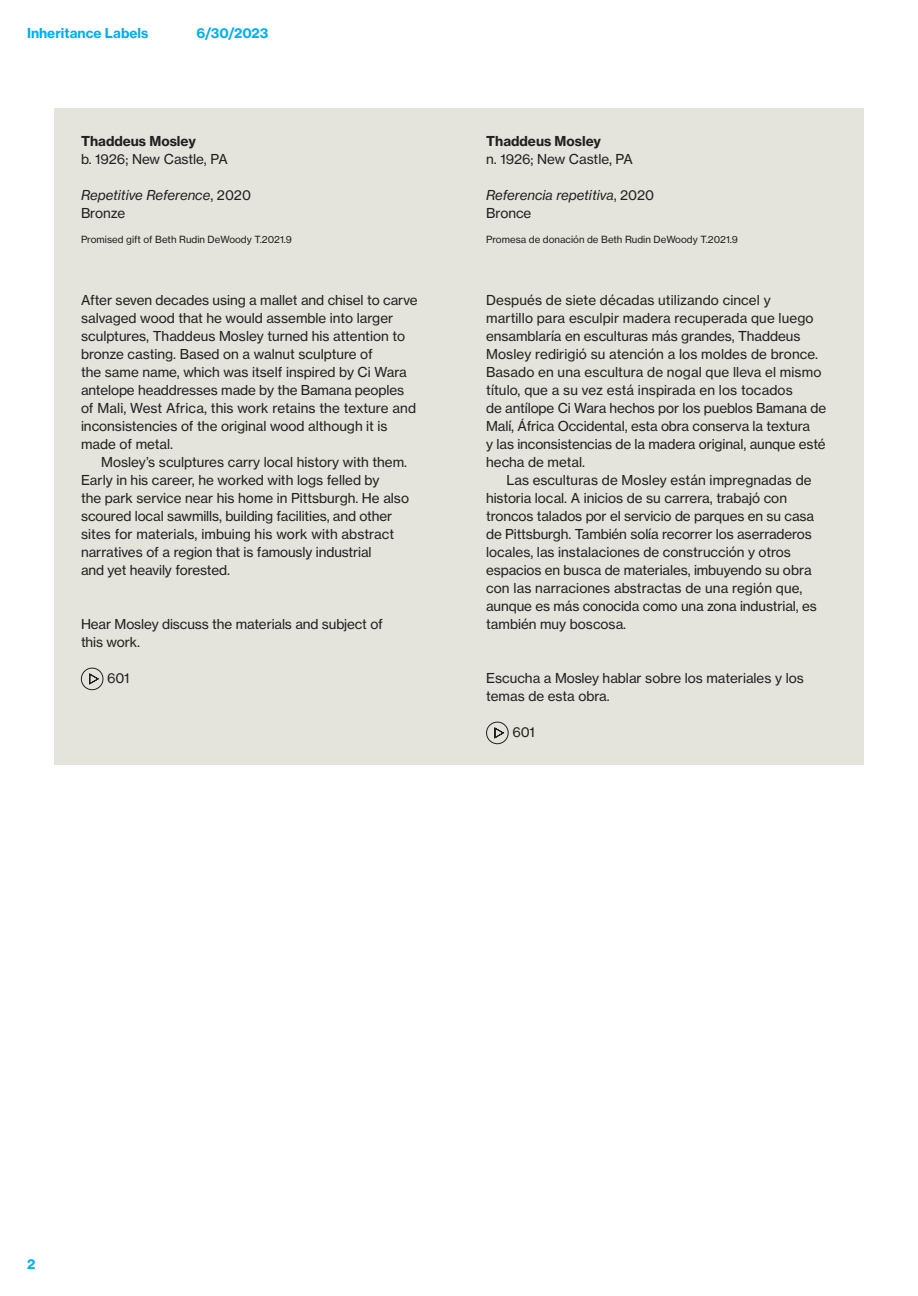
<style>
.page{position:relative;width:918px;height:1296px;background:#fff}
.page>*{position:absolute;margin:0;border:0;box-sizing:border-box;transform-origin:0 0}
.Text__18_24{font:13.5px/18px "Haas Grot Text 55 Roman";color:#231f20}
.Extended_Text__18_24{font:13.5px/18px "Haas Grot Text 55 Roman";color:#231f20}
.Text__18_24-2{font:italic 13.5px "Haas Grot Text 56";color:#231f20}
.Text__18_24-3{font:700 13.5px "Haas Grot Text 75";color:#231f20}
.t1{font:700 13.5px "Haas Grot Text 75";color:#00aeef}
.Credit_Line__13_15{font:9.75px "Haas Grot Text 55 Roman";color:#231f20}
.s1{font-family:"Haas Grot Text 55 Roman";font-style:normal}
</style>
<div class="page">
<div style="left:54px;top:108px;width:810px;height:656px;background:#e4e3dc"></div>
<div style="left:81px;top:668px;width:22px;height:22px;border:1px solid #231f20;border-radius:50%"></div>
<svg style="left:89px;top:673px;width:10px;height:12px"></svg>
<div style="left:486px;top:722px;width:23px;height:22px;border:1px solid #231f20;border-radius:50%"></div>
<svg style="left:494px;top:727px;width:11px;height:12px"></svg>
<p class="t1" style="left:27px;top:25px;width:123px">Inheritance Labels</p>
<p class="t1" style="left:197px;top:25px;width:73px">6/30/2023</p>
<p class="Text__18_24-3" style="left:81px;top:133px;width:116px">Thaddeus Mosley</p>
<p class="Text__18_24" style="left:81px;top:150px;width:148px">b. 1926; New Castle, PA</p>
<p class="Text__18_24-2" style="left:81px;top:187px;width:172px">Repetitive Reference<span class="s1">, 2020</span></p>
<p class="Text__18_24" style="left:81px;top:204px;width:46px">Bronze</p>
<p class="Credit_Line__13_15" style="left:81px;top:233px;width:213px">Promised gift of Beth Rudin DeWoody T.2021.9</p>
<p class="Extended_Text__18_24" style="left:81px;top:291px;width:338px">After seven decades using a mallet and chisel to carve salvaged wood that he would assemble into larger sculptures, Thaddeus Mosley turned his attention to bronze casting. Based on a walnut sculpture of<br>the same name, which was itself inspired by Ci Wara antelope headdresses made by the Bamana peoples of Mali, West Africa, this work retains the texture and inconsistencies of the original wood although it is made of metal.</p>
<p class="Text__18_24" style="left:81px;top:453px;width:330px;text-indent:20px">Mosley’s sculptures carry local history with them.<br>Early in his career, he worked with logs felled by<br>the park service near his home in Pittsburgh. He also scoured local sawmills, building facilities, and other sites for materials, imbuing his work with abstract narratives of a region that is famously industrial<br>and yet heavily forested.</p>
<p class="Text__18_24" style="left:81px;top:615px;width:303px">Hear Mosley discuss the materials and subject of this work.</p>
<p class="Text__18_24" style="left:107px;top:669px;width:24px">601</p>
<p class="Text__18_24-3" style="left:486px;top:133px;width:116px">Thaddeus Mosley</p>
<p class="Text__18_24" style="left:486px;top:150px;width:148px">n. 1926; New Castle, PA</p>
<p class="Text__18_24-2" style="left:486px;top:187px;width:170px">Referencia repetitiva<span class="s1">, 2020</span></p>
<p class="Text__18_24" style="left:486px;top:204px;width:47px">Bronce</p>
<p class="Credit_Line__13_15" style="left:486px;top:233px;width:253px">Promesa de donación de Beth Rudin DeWoody T.2021.9</p>
<p class="Extended_Text__18_24" style="left:486px;top:291px;width:341px">Después de siete décadas utilizando cincel y<br>martillo para esculpir madera recuperada que luego ensamblaría en esculturas más grandes, Thaddeus Mosley redirigió su atención a los moldes de bronce.<br>Basado en una escultura de nogal que lleva el mismo título, que a su vez está inspirada en los tocados<br>de antílope Ci Wara hechos por los pueblos Bamana de Malí, África Occidental, esta obra conserva la textura<br>y las inconsistencias de la madera original, aunque esté hecha de metal.</p>
<p class="Text__18_24" style="left:486px;top:471px;width:332px;text-indent:20px">Las esculturas de Mosley están impregnadas de historia local. A inicios de su carrera, trabajó con troncos talados por el servicio de parques en su casa de Pittsburgh. También solía recorrer los aserraderos locales, las instalaciones de construcción y otros espacios en busca de materiales, imbuyendo su obra con las narraciones abstractas de una región que, aunque es más conocida como una zona industrial, es también muy boscosa.</p>
<p class="Text__18_24" style="left:486px;top:669px;width:319px">Escucha a Mosley hablar sobre los materiales y los temas de esta obra.</p>
<p class="Text__18_24" style="left:512px;top:723px;width:24px">601</p>
<p class="t1" style="left:27px;top:1256px;width:10px">2</p>
</div>
